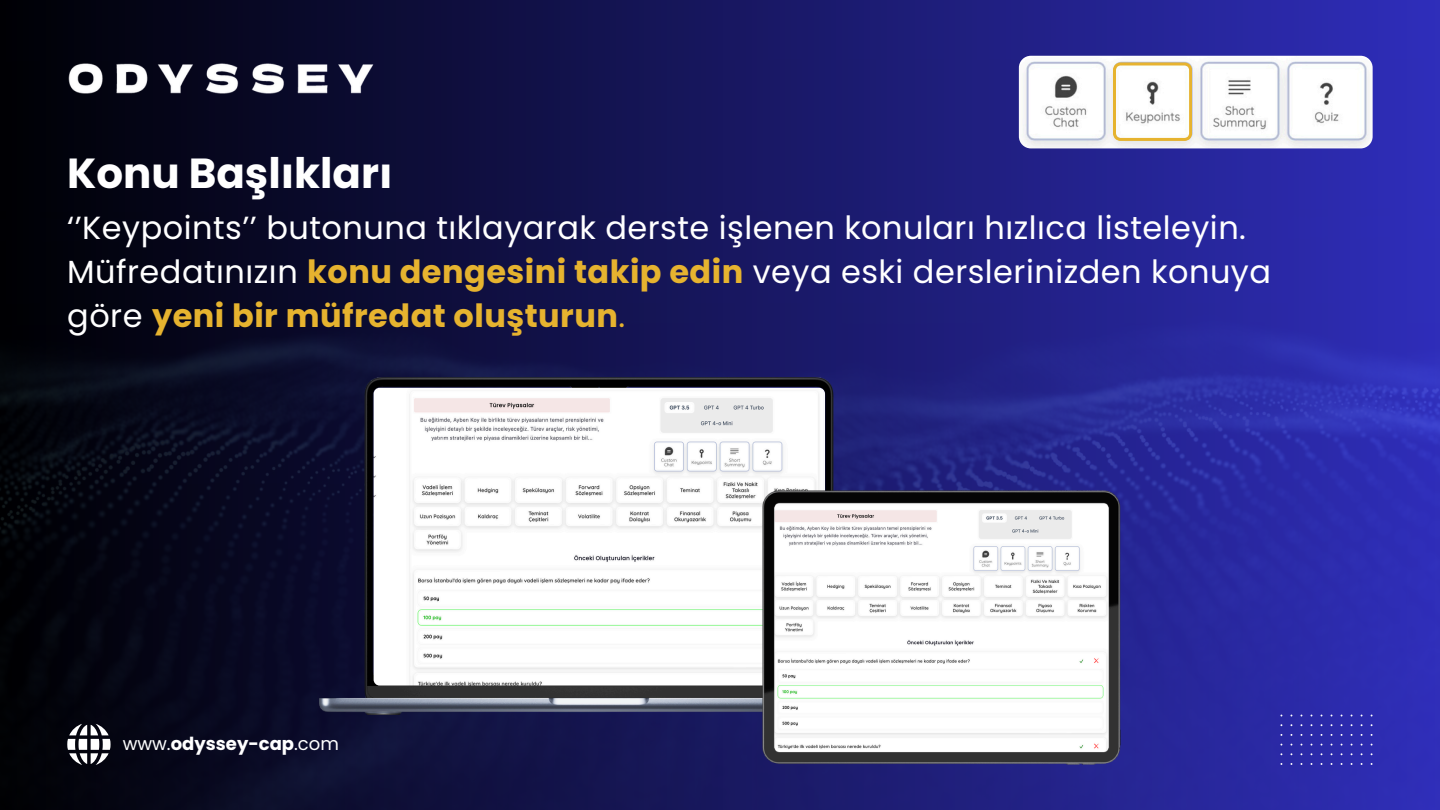
<style>
.page{position:relative;width:1440px;height:810px;background:#fff}
.page>*{position:absolute;margin:0;border:0;box-sizing:border-box;transform-origin:0 0}
.t1{font:700 42px "Poppins";color:#fff}
.t2{font:32px/44.2px "Poppins";letter-spacing:.015em;color:#fff}
.t3{font:700 18px "Poppins";color:#fff}
.s1{font-weight:700;color:#e6b32f}
.s2{color:#e6b32f}
.s3{font-weight:400}
</style>
<div class="page">
<div style="left:0;top:0;width:1440px;height:810px;background:linear-gradient(to right,#000104,#302fbb)"></div>
<img style="left:67px;top:56px;width:310px;height:44px">
<svg style="left:1280px;top:715px;width:93px;height:50px;background:#3332ae"></svg>
<svg style="left:67px;top:724px;width:44px;height:41px"></svg>
<img style="left:1019px;top:56px;width:354px;height:92px;border-radius:12px">
<svg style="left:1113px;top:63px;width:79px;height:78px"></svg>
<img style="left:319px;top:377px;width:560px;height:337px">
<img style="left:374px;top:388px;width:451px;height:298px;border-radius:6px">
<img style="left:763px;top:490px;width:358px;height:275px">
<p class="t1" style="left:67px;top:144px;width:327px">Konu Başlıkları</p>
<p class="t2" style="left:67px;top:206px;width:1205px">‘’Keypoints’’ butonuna tıklayarak derste işlenen konuları hızlıca listeleyin.<br>Müfredatınızın <span class="s1">konu dengesini takip edin</span> veya eski derslerinizden konuya göre <span class="s1">yeni bir müfredat oluşturun</span><span class="s2">.</span></p>
<h1 class="t3" style="left:123px;top:731px;width:218px"><span class="s3">www.</span>odyssey-cap<span class="s3">.com</span></h1>
</div>
